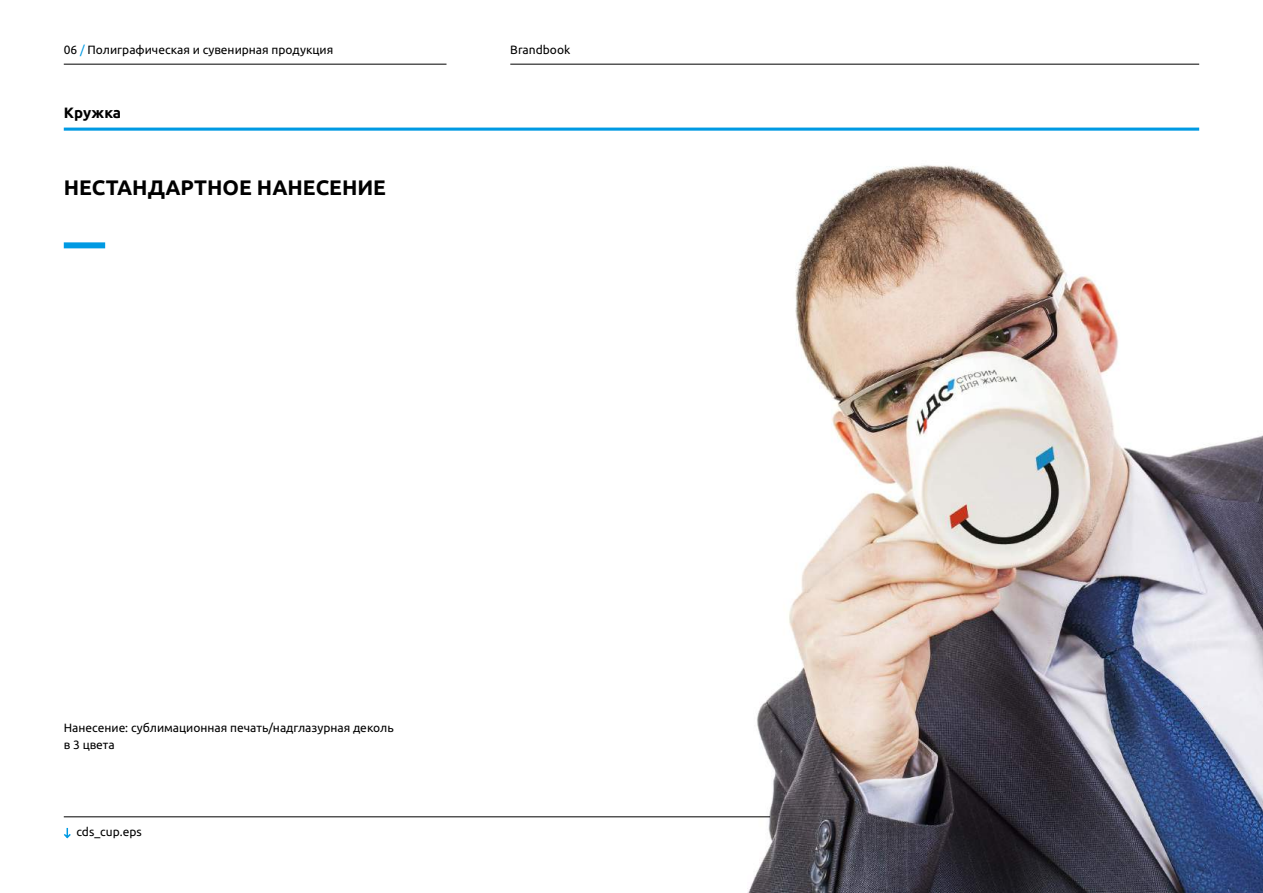
<style>
.page{position:relative;width:1263px;height:893px;background:#fff}
.page>*{position:absolute;margin:0;border:0;box-sizing:border-box;transform-origin:0 0}
.t1{font:700 21px "Ubuntu";color:#000}
.t2{font:700 15px "Ubuntu";color:#000}
.t3{font:12px/16.5px "Ubuntu";color:#000}
.s1{color:#009ae3}
</style>
<div class="page">
<svg style="left:64px;top:827px;width:7px;height:12px"></svg>
<hr style="left:64px;top:64px;width:382px;height:1px;background:#000">
<img style="left:591px;top:127px;width:672px;height:766px">
<div style="left:64px;top:242px;width:41px;height:6px;background:#009ae3"></div>
<hr style="left:64px;top:816px;width:706px;height:1px;background:#000">
<hr style="left:64px;top:128px;width:1135px;height:3px;background:#009ae3">
<hr style="left:510px;top:64px;width:689px;height:1px;background:#000">
<p class="t3" style="left:64px;top:41px;width:271px">06 <span class="s1">/</span> Полиграфическая и сувенирная продукция</p>
<p class="t2" style="left:64px;top:104px;width:59px">Кружка</p>
<h1 class="t1" style="left:64px;top:175px;width:70px">НЕСТАНДАР</h1>
<h1 class="t1" style="left:194px;top:175px;width:28px">ТНОЕ</h1>
<h1 class="t1" style="left:257px;top:175px;width:16px">НАНЕ</h1>
<h1 class="t1" style="left:316px;top:175px;width:29px">СЕНИЕ</h1>
<p class="t3" style="left:510px;top:41px;width:62px">Brandbook</p>
<p class="t3" style="left:64px;top:719px;width:331px">Нанесение: сублимационная печать/надглазурная деколь в 3 цвета</p>
<p class="t3" style="left:77px;top:824px;width:67px">cds_cup.eps</p>
</div>
